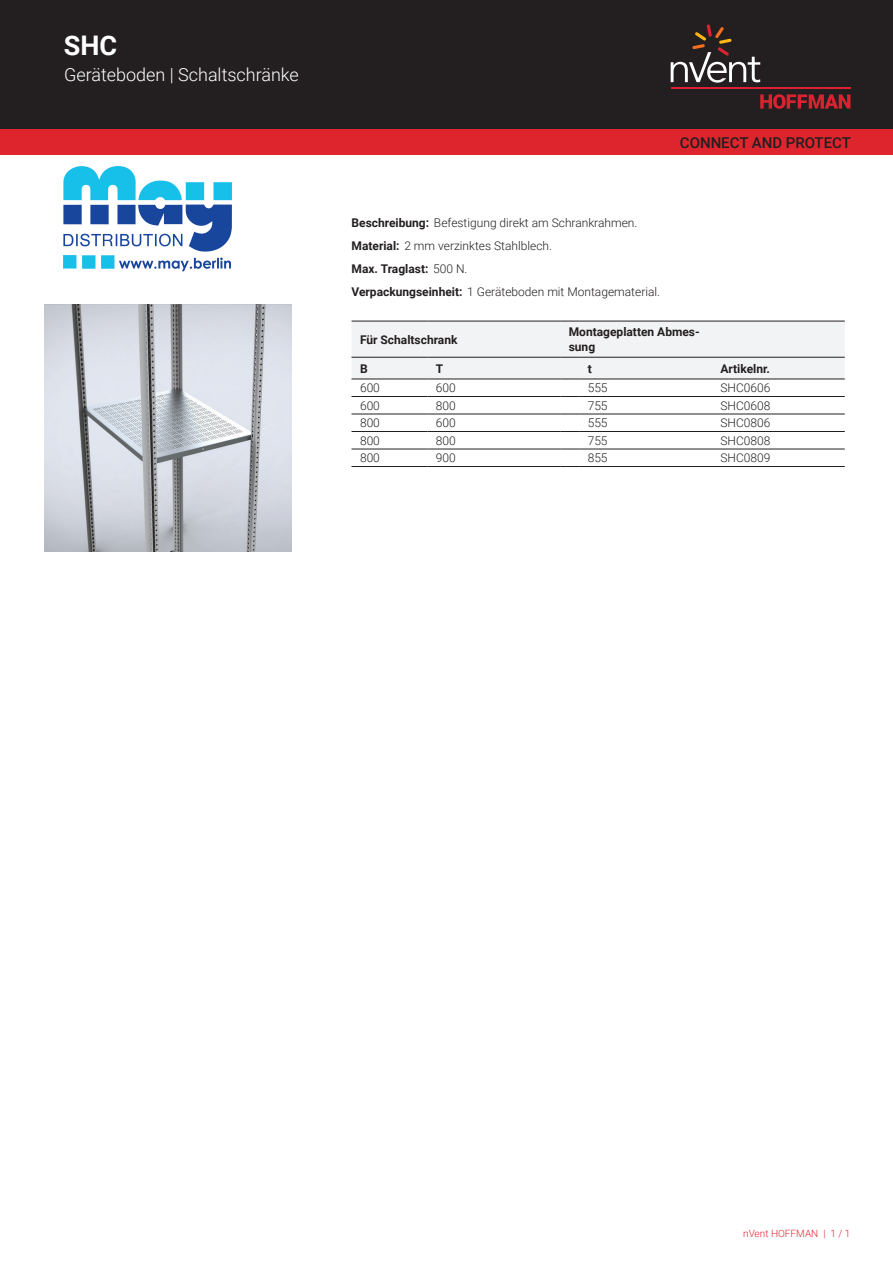
<style>
.page{position:relative;width:893px;height:1263px;background:#fff}
.page>*{position:absolute;margin:0;border:0;box-sizing:border-box;transform-origin:0 0}
.t1{font:700 27px "Roboto";color:#fff}
.t2{font:300 18px "Roboto";color:#fff}
.t3{font:500 15px "Roboto";color:#231f20}
.t4{font:300 12px/23px "Roboto";color:#231f20}
.t5{font:700 12px/14.4px "Roboto";color:#231f20}
.t6{font:300 10.05px "Roboto";color:#de252e}
.s1{font-weight:700}
</style>
<div class="page">
<div style="left:0;top:0;width:893px;height:129px;background:#231f20"></div>
<svg style="left:760px;top:94px;width:90px;height:15px"></svg>
<hr style="left:671px;top:88px;width:179px;height:1px;background:#db2230">
<svg style="left:671px;top:24px;width:89px;height:59px"></svg>
<div style="left:0;top:129px;width:893px;height:26px;background:#de252e"></div>
<hr style="left:351px;top:396px;width:76px;height:1px;background:#231f20">
<hr style="left:427px;top:396px;width:133px;height:1px;background:#231f20">
<svg style="left:560px;top:396px;width:19px;height:1px"></svg>
<hr style="left:579px;top:396px;width:133px;height:1px;background:#231f20">
<hr style="left:712px;top:396px;width:133px;height:1px;background:#231f20">
<hr style="left:351px;top:414px;width:76px;height:1px;background:#231f20">
<hr style="left:427px;top:414px;width:133px;height:1px;background:#231f20">
<svg style="left:560px;top:414px;width:19px;height:1px"></svg>
<hr style="left:579px;top:414px;width:133px;height:1px;background:#231f20">
<hr style="left:712px;top:414px;width:133px;height:1px;background:#231f20">
<hr style="left:351px;top:431px;width:76px;height:1px;background:#231f20">
<hr style="left:427px;top:431px;width:133px;height:1px;background:#231f20">
<svg style="left:560px;top:431px;width:19px;height:1px"></svg>
<hr style="left:579px;top:431px;width:133px;height:1px;background:#231f20">
<hr style="left:712px;top:431px;width:133px;height:1px;background:#231f20">
<hr style="left:351px;top:449px;width:76px;height:1px;background:#231f20">
<hr style="left:427px;top:449px;width:133px;height:1px;background:#231f20">
<svg style="left:560px;top:449px;width:19px;height:1px"></svg>
<hr style="left:579px;top:449px;width:133px;height:1px;background:#231f20">
<hr style="left:712px;top:449px;width:133px;height:1px;background:#231f20">
<hr style="left:351px;top:466px;width:76px;height:1px;background:#231f20">
<hr style="left:427px;top:466px;width:133px;height:1px;background:#231f20">
<svg style="left:560px;top:466px;width:19px;height:1px"></svg>
<hr style="left:579px;top:466px;width:133px;height:1px;background:#231f20">
<hr style="left:712px;top:466px;width:133px;height:1px;background:#231f20">
<svg style="left:351px;top:321px;width:494px;height:59px"></svg>
<hr style="left:579px;top:379px;width:133px;height:1px;background:#231f20">
<hr style="left:712px;top:379px;width:133px;height:1px;background:#231f20">
<img style="left:44px;top:305px;width:247px;height:246px">
<img style="left:64px;top:167px;width:168px;height:105px">
<h1 class="t1" style="left:64px;top:27px;width:55px">SHC</h1>
<h2 class="t2" style="left:64px;top:62px;width:236px">Geräteboden | Schaltschränke</h2>
<p class="t3" style="left:680px;top:132px;width:173px">CONNECT AND PROTECT</p>
<p class="t4" style="left:351px;top:211px;width:310px"><span class="s1">Beschreibung:</span> Befestigung direkt am Schrankrahmen.<br><span class="s1">Material:</span> 2 mm verzinktes Stahlblech.<br><span class="s1">Max. Traglast:</span> 500 N.<br><span class="s1">Verpackungseinheit:</span> 1 Geräteboden mit Montagematerial.</p>
<p class="t5" style="left:360px;top:332px;width:99px">Für Schaltschrank</p>
<p class="t5" style="left:569px;top:324px;width:133px">Montageplatten Abmes&shy;sung</p>
<p class="t5" style="left:360px;top:361px;width:9px">B</p>
<p class="t5" style="left:436px;top:361px;width:9px">T</p>
<p class="t5" style="left:588px;top:361px;width:6px">t</p>
<p class="t5" style="left:720px;top:361px;width:51px">Artikelnr.</p>
<p class="t4" style="left:360px;top:376px;width:21px">600</p>
<p class="t4" style="left:436px;top:376px;width:21px">600</p>
<p class="t4" style="left:588px;top:376px;width:21px">555</p>
<p class="t4" style="left:720px;top:376px;width:51px">SHC0606</p>
<p class="t4" style="left:360px;top:394px;width:21px">600</p>
<p class="t4" style="left:436px;top:394px;width:21px">800</p>
<p class="t4" style="left:588px;top:394px;width:21px">755</p>
<p class="t4" style="left:720px;top:394px;width:51px">SHC0608</p>
<p class="t4" style="left:360px;top:411px;width:21px">800</p>
<p class="t4" style="left:436px;top:411px;width:21px">600</p>
<p class="t4" style="left:588px;top:411px;width:21px">555</p>
<p class="t4" style="left:720px;top:411px;width:51px">SHC0806</p>
<p class="t4" style="left:360px;top:429px;width:21px">800</p>
<p class="t4" style="left:436px;top:429px;width:21px">800</p>
<p class="t4" style="left:588px;top:429px;width:21px">755</p>
<p class="t4" style="left:720px;top:429px;width:51px">SHC0808</p>
<p class="t4" style="left:360px;top:446px;width:21px">800</p>
<p class="t4" style="left:436px;top:446px;width:21px">900</p>
<p class="t4" style="left:588px;top:446px;width:21px">855</p>
<p class="t4" style="left:720px;top:446px;width:51px">SHC0809</p>
<p class="t6" style="left:743px;top:1226px;width:109px">nVent HOFFMAN | 1 / 1</p>
</div>
